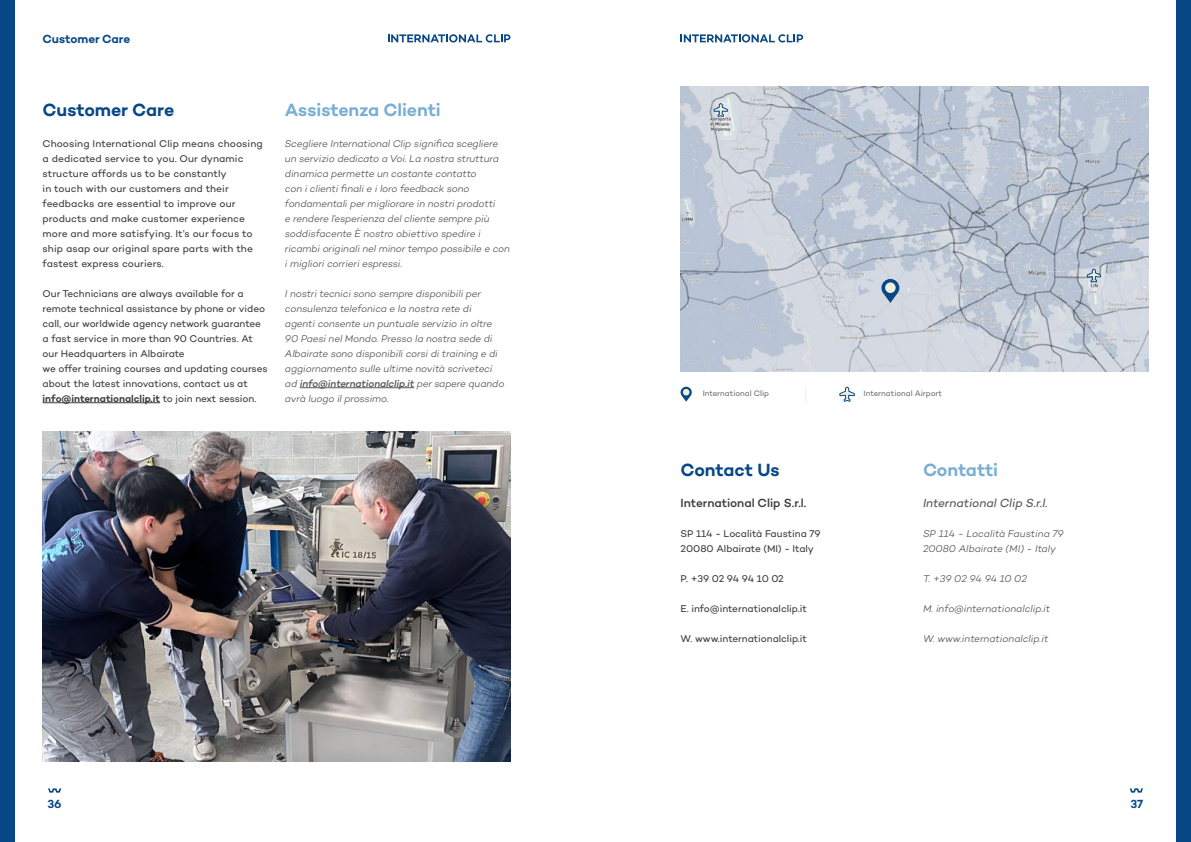
<style>
.page{position:relative;width:1191px;height:842px;background:#fff}
.page>*{position:absolute;margin:0;border:0;box-sizing:border-box;transform-origin:0 0}
.t1{font:600 18px "Campton";letter-spacing:-.005em;color:#79afd3}
.t2{font:600 18px "Campton";letter-spacing:-.01em;color:#074786}
.t3{font:500 12px "Campton";letter-spacing:-.005em;color:#3c3c3b}
.t4{font:italic 12px "Campton";color:#575756}
.t5{font:600 12px "Campton";letter-spacing:-.005em;color:#074786}
.t6{font:italic 300 10px/15px "Campton";letter-spacing:-.01em;color:#575756}
.t7{font:10px/15px "Campton";color:#3c3c3b}
.t8{font:10px "Campton";letter-spacing:-.025em;color:#3c3c3b}
.t9{font:8px "Campton";letter-spacing:-.005em;color:#706f6f}
.s1{font-weight:600}
.s2{font-weight:500}
</style>
<div class="page">
<svg style="left:48px;top:788px;width:13px;height:5px"></svg>
<svg style="left:388px;top:34px;width:122px;height:9px"></svg>
<img style="left:43px;top:432px;width:467px;height:330px">
<hr style="left:43px;top:402px;width:117px;height:1px;background:#3c3c3b">
<hr style="left:300px;top:387px;width:114px;height:1px;background:#575756">
<div style="left:0;top:0;width:14px;height:842px;background:#074786"></div>
<div style="left:1176px;top:0;width:15px;height:842px;background:#074786"></div>
<svg style="left:1129px;top:788px;width:14px;height:5px"></svg>
<svg style="left:680px;top:34px;width:123px;height:9px"></svg>
<img style="left:680px;top:87px;width:468px;height:285px">
<svg style="left:881px;top:279px;width:18px;height:24px"></svg>
<div style="left:885px;top:282px;width:10px;height:11px;background:#efefdd;border-radius:50%"></div>
<svg style="left:680px;top:387px;width:12px;height:15px"></svg>
<svg style="left:713px;top:103px;width:15px;height:15px"></svg>
<svg style="left:1086px;top:268px;width:15px;height:15px"></svg>
<svg style="left:839px;top:386px;width:16px;height:16px"></svg>
<svg style="left:805px;top:387px;width:1px;height:15px"></svg>
<p class="t5" style="left:43px;top:31px;width:89px">Customer Care</p>
<h1 class="t2" style="left:43px;top:98px;width:133px">Customer Care</h1>
<h1 class="t1" style="left:285px;top:98px;width:157px">Assistenza Clienti</h1>
<p class="t7" style="left:43px;top:136px;width:222px">Choosing International Clip means choosing a dedicated service to you. Our dynamic structure affords us to be constantly<br>in touch with our customers and their feedbacks are essential to improve our products and make customer experience more and more satisfying. It’s our focus to ship asap our original spare parts with the fastest express couriers.</p>
<p class="t7" style="left:43px;top:286px;width:226px">Our Technicians are always available for a remote technical assistance by phone or video call, our worldwide agency network guarantee a fast service in more than 90 Countries. At our Headquarters in Albairate<br>we offer training courses and updating courses about the latest innovations, contact us at <span class="s1">info@internationalclip.it</span> to join next session.</p>
<p class="t6" style="left:285px;top:136px;width:226px">Scegliere International Clip significa scegliere un servizio dedicato a Voi. La nostra struttura dinamica permette un costante contatto<br>con i clienti finali e i loro feedback sono fondamentali per migliorare in nostri prodotti<br>e rendere l’esperienza del cliente sempre più soddisfacente È nostro obiettivo spedire i ricambi originali nel minor tempo possibile e con i migliori corrieri espressi.</p>
<p class="t6" style="left:285px;top:286px;width:221px">I nostri tecnici sono sempre disponibili per consulenza telefonica e la nostra rete di<br>agenti consente un puntuale servizio in oltre 90 Paesi nel Mondo. Presso la nostra sede di Albairate sono disponibili corsi di training e di aggiornamento sulle ultime novità scriveteci ad <span class="s2">info@internationalclip.it</span> per sapere quando avrà luogo il prossimo.</p>
<p class="t5" style="left:47px;top:796px;width:16px">36</p>
<p class="t9" style="left:702px;top:389px;width:68px">International Clip</p>
<p class="t9" style="left:863px;top:389px;width:80px">International Airport</p>
<h1 class="t2" style="left:680px;top:458px;width:101px">Contact Us</h1>
<h1 class="t1" style="left:923px;top:458px;width:77px">Contatti</h1>
<p class="t3" style="left:680px;top:495px;width:127px">International Clip S.r.l.</p>
<p class="t7" style="left:680px;top:526px;width:142px">SP 114 - Località Faustina 79<br>20080 Albairate (MI) - Italy</p>
<p class="t8" style="left:680px;top:572px;width:105px">P. +39 02 94 94 10 02</p>
<p class="t7" style="left:680px;top:601px;width:128px">E. info@internationalclip.it</p>
<p class="t7" style="left:680px;top:631px;width:128px">W. www.internationalclip.it</p>
<p class="t4" style="left:923px;top:495px;width:126px">International Clip S.r.l.</p>
<p class="t6" style="left:923px;top:526px;width:142px">SP 114 - Località Faustina 79<br>20080 Albairate (MI) - Italy</p>
<p class="t6" style="left:923px;top:571px;width:105px">T. +39 02 94 94 10 02</p>
<p class="t6" style="left:923px;top:601px;width:129px">M. info@internationalclip.it</p>
<p class="t6" style="left:923px;top:631px;width:127px">W. www.internationalclip.it</p>
<p class="t5" style="left:1130px;top:796px;width:14px">37</p>
</div>
